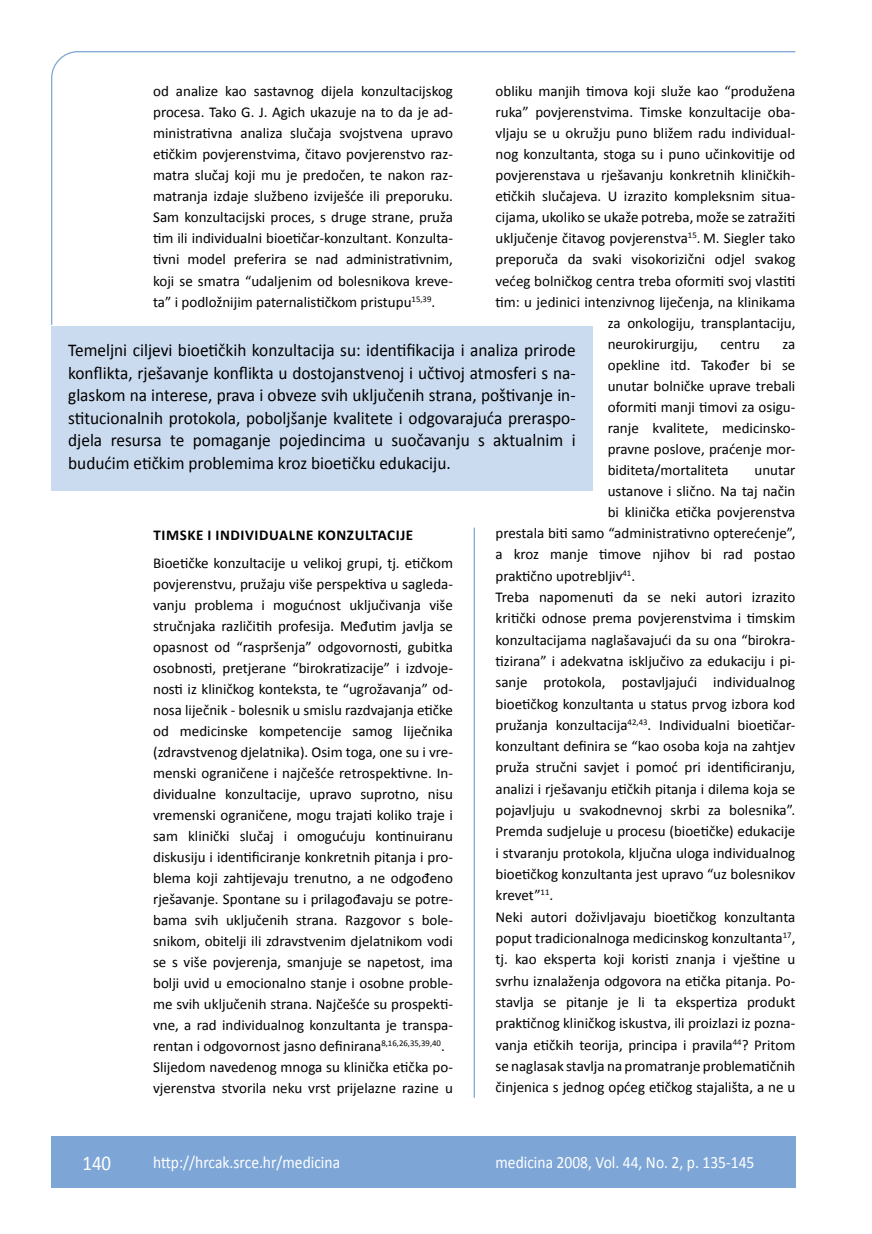
<style>
.page{position:relative;width:872px;height:1234px;background:#fff}
.page>*{position:absolute;margin:0;border:0;box-sizing:border-box;transform-origin:0 0}
.t1{font:21px "Calibri";color:#fff;scale:.9 1}
.t2{font:18px/22.5px "Calibri";color:#000;text-align:justify;scale:.96 1}
.t3{font:17.25px "Calibri";color:#fff;scale:.9 1}
.t4{font:15px/21px "Calibri";color:#000;text-align:justify}
.t5{font:700 15px "Calibri";letter-spacing:.04em;color:#000}
</style>
<div class="page">
<svg style="left:51px;top:51px;width:745px;height:274px"></svg>
<div style="left:51px;top:1135px;width:744px;height:51px;background:#7da6d7"></div>
<div style="left:51px;top:325px;width:542px;height:165px;background:#cbdbef"></div>
<hr style="left:473px;top:527px;width:2px;height:570px;background:#7da6d7">
<p class="t4" style="left:495px;top:80px;width:301px">obliku manjih timova koji služe kao “produžena</p>
<p class="t4" style="left:495px;top:101px;width:301px">ruka” povjerenstvima. Timske konzultacije oba-</p>
<p class="t4" style="left:495px;top:122px;width:301px">vljaju se u okružju puno bližem radu individual-</p>
<p class="t4" style="left:495px;top:143px;width:301px">nog konzultanta, stoga su i puno učinkovitije od</p>
<p class="t4" style="left:495px;top:164px;width:301px">povjerenstava u rješavanju konkretnih kliničkih-</p>
<p class="t4" style="left:495px;top:185px;width:301px">etičkih slučajeva. U izrazito kompleksnim situa-</p>
<p class="t4" style="left:495px;top:206px;width:301px">cijama, ukoliko se ukaže potreba, može se zatražiti</p>
<p class="t4" style="left:495px;top:227px;width:301px">uključenje čitavog povjerenstva<sup>15</sup>. M. Siegler tako</p>
<p class="t4" style="left:495px;top:248px;width:301px">preporuča da svaki visokorizični odjel svakog</p>
<p class="t4" style="left:495px;top:269px;width:301px">većeg bolničkog centra treba oformiti svoj vlastiti</p>
<p class="t4" style="left:495px;top:290px;width:301px">tim: u jedinici intenzivnog liječenja, na klinikama</p>
<p class="t4" style="left:608px;top:311px;width:189px">za onkologiju, transplantaciju,</p>
<p class="t4" style="left:608px;top:332px;width:92px">neurokirurgiju,</p>
<p class="t4" style="left:720px;top:332px;width:41px">centru</p>
<p class="t4" style="left:153px;top:80px;width:301px">od analize kao sastavnog dijela konzultacijskog procesa. Tako G. J. Agich ukazuje na to da je ad&shy;ministrativna analiza slučaja svojstvena upravo etičkim povjerenstvima, čitavo povjerenstvo raz&shy;matra slučaj koji mu je predočen, te nakon raz&shy;matranja izdaje službeno izviješće ili preporuku.<br>Sam konzultacijski proces, s druge strane, pruža tim ili individualni bioetičar-konzultant. Konzulta&shy;tivni model preferira se nad administrativnim, koji se smatra “udaljenim od bolesnikova kreve&shy;ta” i podložnijim paternalističkom pristupu<sup>15,39</sup>.</p>
<p class="t4" style="left:608px;top:332px;width:189px;text-indent:175px">za opekline itd. Također bi se unutar bolničke uprave trebali oformiti manji timovi za osigu&shy;ranje kvalitete, medicinsko&shy;pravne poslove, praćenje mor&shy;biditeta/mortaliteta</p>
<p class="t2" style="left:68px;top:338px;width:530px">Temeljni ciljevi bioetičkih konzultacija su: identifikacija i analiza prirode konflikta, rješavanje konflikta u dostojanstvenoj i učtivoj atmosferi s na&shy;glaskom na interese, prava i obveze svih uključenih strana, poštivanje in&shy;stitucionalnih protokola, poboljšanje kvalitete i odgovarajuća preraspo&shy;djela resursa te pomaganje pojedincima u suočavanju s aktualnim i budućim etičkim problemima kroz bioetičku edukaciju.</p>
<p class="t4" style="left:754px;top:458px;width:42px">unutar</p>
<p class="t4" style="left:608px;top:479px;width:189px">usta- nove i slično. Na taj način</p>
<p class="t4" style="left:608px;top:500px;width:189px">bi klinička etička povjerenstva</p>
<p class="t4" style="left:495px;top:521px;width:301px">prestala biti samo “administrativno opterećenje”,</p>
<p class="t4" style="left:495px;top:543px;width:301px">a kroz manje timove njihov bi rad postao</p>
<p class="t4" style="left:495px;top:564px;width:141px">praktično upotrebljiv<sup>41</sup>.</p>
<p class="t4" style="left:495px;top:585px;width:301px">Treba napomenuti da se neki autori izrazito</p>
<p class="t4" style="left:495px;top:607px;width:301px">kritički odnose prema povjerenstvima i timskim</p>
<p class="t4" style="left:495px;top:628px;width:301px">konzultacijama naglašavajući da su ona “birokra-</p>
<p class="t4" style="left:495px;top:649px;width:301px">tizirana” i adekvatna isključivo za edukaciju i pi-</p>
<p class="t4" style="left:495px;top:671px;width:301px">sanje protokola, postavljajući individualnog</p>
<p class="t4" style="left:495px;top:692px;width:301px">bioetičkog konzultanta u status prvog izbora kod</p>
<p class="t4" style="left:495px;top:713px;width:301px">pružanja konzultacija<sup>42,43</sup>. Individualni bioetičar-</p>
<p class="t4" style="left:495px;top:734px;width:301px">konzultant definira se “kao osoba koja na zahtjev</p>
<p class="t4" style="left:495px;top:756px;width:301px">pruža stručni savjet i pomoć pri identificiranju,</p>
<p class="t4" style="left:495px;top:777px;width:301px">analizi i rješavanju etičkih pitanja i dilema koja se</p>
<p class="t4" style="left:495px;top:798px;width:301px">pojavljuju u svakodnevnoj skrbi za bolesnika”.</p>
<p class="t4" style="left:495px;top:820px;width:301px">Premda sudjeluje u procesu (bioetičke) edukacije</p>
<p class="t4" style="left:495px;top:841px;width:301px">i stvaranju protokola, ključna uloga individualnog</p>
<p class="t4" style="left:495px;top:862px;width:301px">bioetičkog konzultanta jest upravo “uz bolesnikov</p>
<p class="t4" style="left:495px;top:884px;width:59px">krevet”<sup>11</sup>.</p>
<p class="t4" style="left:495px;top:905px;width:301px">Neki autori doživljavaju bioetičkog konzultanta</p>
<p class="t4" style="left:495px;top:926px;width:301px">poput tradicionalnoga medicinskog konzultanta<sup>17</sup>,</p>
<p class="t4" style="left:495px;top:947px;width:301px">tj. kao eksperta koji koristi znanja i vještine u</p>
<p class="t4" style="left:495px;top:969px;width:301px">svrhu iznalaženja odgovora na etička pitanja. Po-</p>
<p class="t4" style="left:495px;top:990px;width:301px">stavlja se pitanje je li ta ekspertiza produkt</p>
<p class="t4" style="left:495px;top:1011px;width:301px">praktičnog kliničkog iskustva, ili proizlazi iz pozna-</p>
<p class="t4" style="left:495px;top:1033px;width:301px">vanja etičkih teorija, principa i pravila<sup>44</sup>? Pritom</p>
<p class="t4" style="left:495px;top:1054px;width:301px">se naglasak stavlja na promatranje problematičnih</p>
<p class="t4" style="left:495px;top:1075px;width:301px">činjenica s jednog općeg etičkog stajališta, a ne u</p>
<p class="t5" style="left:153px;top:525px;width:261px">TIMSKE I INDIVIDUALNE KONZULTACIJE</p>
<p class="t4" style="left:153px;top:551px;width:301px;text-align:left">Bioetičke konzultacije u velikoj grupi, tj. etičkom povjerenstvu, pružaju više perspektiva u sagleda&shy;vanju problema i mogućnost uključivanja više stručnjaka različitih profesija. Međutim javlja se opasnost od “raspršenja” odgovornosti, gubitka osobnosti, pretjerane “birokratizacije” i izdvoje&shy;nosti iz kliničkog konteksta, te “ugrožavanja” od&shy;nosa liječnik - bolesnik u smislu razdvajanja etičke od medicinske kompetencije samog liječnika (zdravstvenog djelatnika). Osim toga, one su i vre&shy;menski ograničene i najčešće retrospektivne. In&shy;dividualne konzultacije, upravo suprotno, nisu vremenski ograničene, mogu trajati koliko traje i sam klinički slučaj i omogućuju kontinuiranu diskusiju i identificiranje konkretnih pitanja i pro&shy;blema koji zahtijevaju trenutno, a ne odgođeno rješavanje. Spontane su i prilagođavaju se potre&shy;bama svih uključenih strana. Razgovor s bole&shy;snikom, obitelji ili zdravstvenim djelatnikom vodi se s više povjerenja, smanjuje se napetost, ima bolji uvid u emocionalno stanje i osobne proble&shy;me svih uključenih strana. Najčešće su prospekti&shy;vne, a rad individualnog konzultanta je transpa&shy;rentan i odgovornost jasno definirana<sup>8,16,26,35,39,40</sup>.<br>Slijedom navedenog mnoga su klinička etička po&shy;vjerenstva stvorila neku vrst prijelazne razine u</p>
<h1 class="t1" style="left:82px;top:1149px;width:33px">140</h1>
<p class="t3" style="left:153px;top:1150px;width:209px">http://hrcak.srce.hr/medicina</p>
<p class="t3" style="left:495px;top:1151px;width:289px">medicina 2008, Vol. 44, No. 2, p. 135-145</p>
</div>
